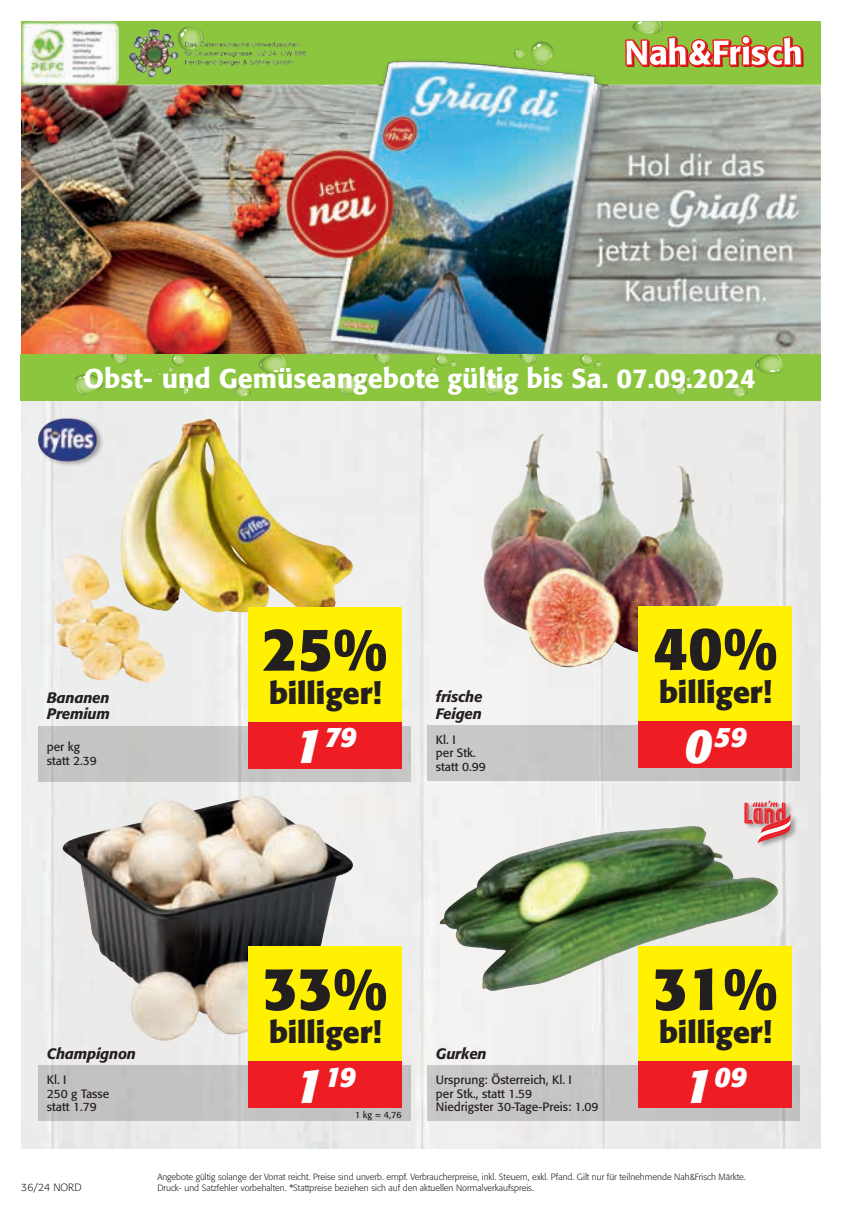
<style>
.page{position:relative;width:842px;height:1212px;background:#fff}
.page>*{position:absolute;margin:0;border:0;box-sizing:border-box;transform-origin:0 0}
.t1{font:700 60px "Formata Std";color:#231f20}
.t2{font:700 30px "Formata Std";color:#231f20}
.t3{font:italic 700 28.05px "Formata Std";letter-spacing:-.015em;color:#fff}
.t4{font:500 27px "Formata Std";color:#fff}
.t5{font:italic 500 15px/16.5px "Formata Std";letter-spacing:-.01em;color:#231f20}
.t6{font:12px/13.5px "Formata Std";color:#231f20}
.t7{font:300 10.5px "Formata Std";color:#231f20}
.t8{font:300 9px "Formata Std";color:#231f20}
.t9{font:9px "Formata Std";color:#231f20}
.s1{font-size:48px}
</style>
<div class="page">
<img style="left:21px;top:401px;width:800px;height:748px">
<div style="left:21px;top:21px;width:800px;height:64px;background:#8bc63e"></div>
<svg style="left:26px;top:21px;width:24px;height:1px"></svg>
<svg style="left:531px;top:41px;width:23px;height:18px"></svg>
<svg style="left:514px;top:48px;width:11px;height:11px"></svg>
<img style="left:21px;top:22px;width:97px;height:37px">
<svg style="left:625px;top:21px;width:179px;height:38px"></svg>
<img style="left:129px;top:28px;width:178px;height:31px">
<img style="left:439px;top:826px;width:340px;height:165px">
<img style="left:63px;top:796px;width:290px;height:245px">
<img style="left:169px;top:419px;width:41px;height:36px">
<div style="left:38px;top:726px;width:372px;height:55px;background:#c4c4c4"></div>
<div style="left:37px;top:416px;width:68px;height:52px;background:#231f20;opacity:.4"></div>
<img style="left:34px;top:416px;width:67px;height:48px">
<div style="left:427px;top:1065px;width:372px;height:55px;background:#c6c4c5"></div>
<div style="left:38px;top:1065px;width:372px;height:55px;background:#c4c2c1"></div>
<div style="left:427px;top:725px;width:372px;height:55px;background:#c8c6c5"></div>
<div style="left:743px;top:799px;width:55px;height:51px;background:#231f20;opacity:.4"></div>
<svg style="left:744px;top:801px;width:46px;height:42px;background:#dd8b8e"></svg>
<div style="left:249px;top:722px;width:153px;height:46px;background:#ee1d23"></div>
<div style="left:249px;top:607px;width:153px;height:115px;background:#fff101"></div>
<div style="left:249px;top:1061px;width:153px;height:47px;background:#ee1d23"></div>
<div style="left:249px;top:946px;width:153px;height:115px;background:#fff101"></div>
<div style="left:639px;top:1061px;width:153px;height:47px;background:#ee1d23"></div>
<div style="left:639px;top:946px;width:153px;height:115px;background:#fff101"></div>
<img style="left:482px;top:439px;width:244px;height:230px">
<div style="left:639px;top:721px;width:153px;height:46px;background:#ee1d23"></div>
<div style="left:639px;top:606px;width:153px;height:115px;background:#fff101"></div>
<img style="left:21px;top:59px;width:800px;height:295px">
<div style="left:462px;top:354px;width:155px;height:47px;background:#8bc63e"></div>
<svg style="left:519px;top:354px;width:18px;height:10px"></svg>
<svg style="left:483px;top:374px;width:29px;height:21px"></svg>
<svg style="left:576px;top:354px;width:26px;height:19px"></svg>
<div style="left:168px;top:354px;width:145px;height:47px;background:#8bc63e"></div>
<svg style="left:234px;top:385px;width:17px;height:12px"></svg>
<svg style="left:258px;top:354px;width:29px;height:20px"></svg>
<div style="left:617px;top:354px;width:204px;height:47px;background:#8bc63e"></div>
<svg style="left:730px;top:385px;width:18px;height:12px"></svg>
<svg style="left:755px;top:354px;width:28px;height:20px"></svg>
<svg style="left:664px;top:376px;width:26px;height:19px"></svg>
<div style="left:310px;top:354px;width:164px;height:47px;background:#8bc63e"></div>
<svg style="left:374px;top:354px;width:18px;height:10px"></svg>
<svg style="left:338px;top:374px;width:29px;height:21px"></svg>
<svg style="left:431px;top:354px;width:26px;height:19px"></svg>
<div style="left:21px;top:354px;width:163px;height:47px;background:#8bc63e"></div>
<svg style="left:111px;top:354px;width:17px;height:10px"></svg>
<svg style="left:75px;top:374px;width:29px;height:21px"></svg>
<svg style="left:168px;top:354px;width:26px;height:41px"></svg>
<h3 class="t4" style="left:84px;top:362px;width:673px">Obst- und Gemüseangebote gültig bis Sa. 07.09.2024</h3>
<h3 class="t5" style="left:47px;top:689px;width:65px">Bananen<br>Premium</h3>
<h3 class="t6" style="left:47px;top:740px;width:52px">per kg statt 2.39</h3>
<h1 class="t1" style="left:263px;top:612px;width:126px">25%</h1>
<h2 class="t2" style="left:269px;top:674px;width:114px">billiger!</h2>
<h3 class="t3" style="left:294px;top:720px;width:64px"><span class="s1">1</span>79</h3>
<h3 class="t5" style="left:436px;top:688px;width:48px">frische<br>Feigen</h3>
<h3 class="t6" style="left:436px;top:733px;width:52px">Kl. I<br>per Stk. statt 0.99</h3>
<h1 class="t1" style="left:653px;top:611px;width:126px">40%</h1>
<h2 class="t2" style="left:659px;top:673px;width:114px">billiger!</h2>
<h3 class="t3" style="left:684px;top:719px;width:64px"><span class="s1">0</span>59</h3>
<h1 class="t1" style="left:263px;top:951px;width:126px">33%</h1>
<h2 class="t2" style="left:269px;top:1014px;width:114px">billiger!</h2>
<h3 class="t5" style="left:47px;top:1045px;width:91px">Champignon</h3>
<h3 class="t5" style="left:436px;top:1045px;width:52px">Gurken</h3>
<h3 class="t6" style="left:47px;top:1073px;width:64px">Kl. I<br>250 g Tasse statt 1.79</h3>
<h3 class="t3" style="left:295px;top:1059px;width:63px"><span class="s1">1</span>19</h3>
<p class="t9" style="left:355px;top:1109px;width:48px">1 kg = 4,76</p>
<h3 class="t6" style="left:436px;top:1073px;width:164px">Ursprung: Österreich, Kl. I<br>per Stk., statt 1.59<br>Niedrigster 30-Tage-Preis: 1.09</h3>
<h1 class="t1" style="left:653px;top:951px;width:126px">31%</h1>
<h2 class="t2" style="left:659px;top:1014px;width:114px">billiger!</h2>
<h3 class="t3" style="left:684px;top:1059px;width:64px"><span class="s1">1</span>09</h3>
<p class="t8" style="left:157px;top:1171px;width:590px">Angebote gültig solange der Vorrat reicht. Preise sind unverb. empf. Verbraucherpreise, inkl. Steuern, exkl. Pfand. Gilt nur für teilnehmende Nah&amp;Frisch Märkte.</p>
<p class="t7" style="left:21px;top:1181px;width:62px">36/24 NORD</p>
<p class="t8" style="left:157px;top:1182px;width:378px">Druck- und Satzfehler vorbehalten. *Stattpreise beziehen sich auf den aktuellen Normalverkaufspreis.</p>
</div>
